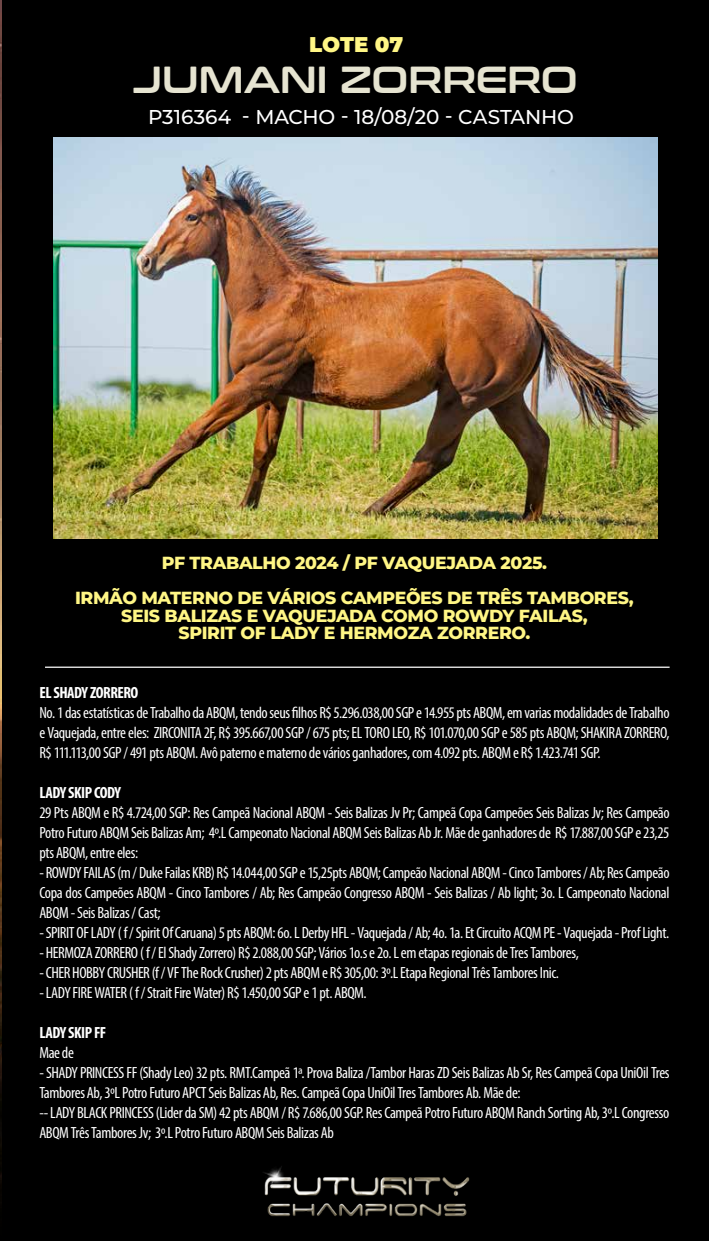
<style>
.page{position:relative;width:709px;height:1241px;background:#fff}
.page>*{position:absolute;margin:0;border:0;box-sizing:border-box;transform-origin:0 0}
.t1{font:37.5px "Conthrax Sb";color:#e6e4d1}
.t2{font:900 21.38px "Montserrat";letter-spacing:-.005em;color:#fff685}
.t3{font:500 20px "Montserrat";letter-spacing:-.005em;color:#fff}
.t4{font:800 17.5px/35px "Montserrat";letter-spacing:-.02em;color:#fff685;text-align:center}
.t5{font:condensed 16.25px/20px "Myriad Pro";letter-spacing:-.025em;color:#fff;text-align:justify}
.t6{font:700 condensed 16.25px "Myriad Pro";letter-spacing:-.03em;color:#fff}
</style>
<div class="page">
<div style="left:1px;top:0;width:708px;height:1240px;background:#000"></div>
<img style="left:0;top:0;width:2px;height:827px">
<hr style="left:0;top:827px;width:2px;height:413px;background:#000">
<img style="left:53px;top:138px;width:604px;height:400px">
<hr style="left:45px;top:666px;width:624px;height:1px;background:#fff">
<img style="left:267px;top:1177px;width:203px;height:40px">
<img style="left:263px;top:1166px;width:32px;height:32px">
<h2 class="t2" style="left:309px;top:29px;width:96px">LOTE 07</h2>
<h1 class="t1" style="left:133px;top:51px;width:446px">JUMANI ZORRERO</h1>
<p class="t3" style="left:148px;top:103px;width:427px">P316364 - MACHO - 18/08/20 - CASTANHO</p>
<p class="t4" style="left:75px;top:544px;width:560px">PF TRABALHO 2024 / PF VAQUEJADA 2025.<br>IRMÃO MATERNO DE VÁRIOS CAMPEÕES DE TRÊS TAMBORES,</p>
<p class="t4" style="left:121px;top:605px;width:468px;line-height:17.5px">SEIS BALIZAS E VAQUEJADA COMO ROWDY FAILAS,<br>SPIRIT OF LADY E HERMOZA ZORRERO.</p>
<p class="t6" style="left:39px;top:682px;width:101px">EL SHADY ZORRERO</p>
<p class="t5" style="left:39px;top:702px;width:632px">No. 1 das estatísticas de Trabalho da ABQM, tendo seus filhos R$ 5.296.038,00 SGP e 14.955 pts ABQM, em varias modalidades de Trabalho e Vaquejada, entre eles: ZIRCONITA 2F, R$ 395.667,00 SGP / 675 pts; EL TORO LEO, R$ 101.070,00 SGP e 585 pts ABQM; SHAKIRA ZORRERO, R$ 111.113,00 SGP / 491 pts ABQM. Avô paterno e materno de vários ganhadores, com 4.092 pts. ABQM e R$ 1.423.741 SGP.</p>
<p class="t6" style="left:39px;top:782px;width:83px">LADY SKIP CODY</p>
<p class="t5" style="left:39px;top:802px;width:632px">29 Pts ABQM e R$ 4.724,00 SGP: Res Campeã Nacional ABQM - Seis Balizas Jv Pr; Campeã Copa Campeões Seis Balizas Jv; Res Campeão Potro Futuro ABQM Seis Balizas Am; 4º.L Campeonato Nacional ABQM Seis Balizas Ab Jr. Mãe de ganhadores de R$ 17.887,00 SGP e 23,25 pts ABQM, entre eles:</p>
<p class="t5" style="left:39px;top:862px;width:631px">- ROWDY FAILAS (m / Duke Failas KRB) R$ 14.044,00 SGP e 15,25pts ABQM; Campeão Nacional ABQM - Cinco Tambores / Ab; Res Campeão Copa dos Campeões ABQM - Cinco Tambores / Ab; Res Campeão Congresso ABQM - Seis Balizas / Ab light; 3o. L Campeonato Nacional ABQM - Seis Balizas / Cast;</p>
<p class="t5" style="left:39px;top:922px;width:631px">- SPIRIT OF LADY ( f / Spirit Of Caruana) 5 pts ABQM: 6o. L Derby HFL - Vaquejada / Ab; 4o. 1a. Et Circuito ACQM PE - Vaquejada - Prof Light.</p>
<p class="t5" style="left:39px;top:942px;width:541px">- HERMOZA ZORRERO ( f / El Shady Zorrero) R$ 2.088,00 SGP; Vários 1o.s e 2o. L em etapas regionais de Tres Tambores,</p>
<p class="t5" style="left:39px;top:962px;width:521px">- CHER HOBBY CRUSHER (f / VF The Rock Crusher) 2 pts ABQM e R$ 305,00: 3º.L Etapa Regional Três Tambores Inic.</p>
<p class="t5" style="left:39px;top:982px;width:329px">- LADY FIRE WATER ( f / Strait Fire Water) R$ 1.450,00 SGP e 1 pt. ABQM.</p>
<p class="t6" style="left:39px;top:1022px;width:68px">LADY SKIP FF</p>
<p class="t5" style="left:39px;top:1042px;width:36px">Mae de</p>
<p class="t5" style="left:39px;top:1062px;width:631px;text-align:left">- SHADY PRINCESS FF (Shady Leo) 32 pts. RMT.Campeã 1ª. Prova Baliza /Tambor Haras ZD Seis Balizas Ab Sr, Res Campeã Copa UniOil Tres Tambores Ab, 3ºL Potro Futuro APCT Seis Balizas Ab, Res. Campeã Copa UniOil Tres Tambores Ab. Mãe de:<br>-- LADY BLACK PRINCESS (Lider da SM) 42 pts ABQM / R$ 7.686,00 SGP. Res Campeã Potro Futuro ABQM Ranch Sorting Ab, 3º.L Congresso ABQM Três Tambores Jv; 3º.L Potro Futuro ABQM Seis Balizas Ab</p>
</div>
